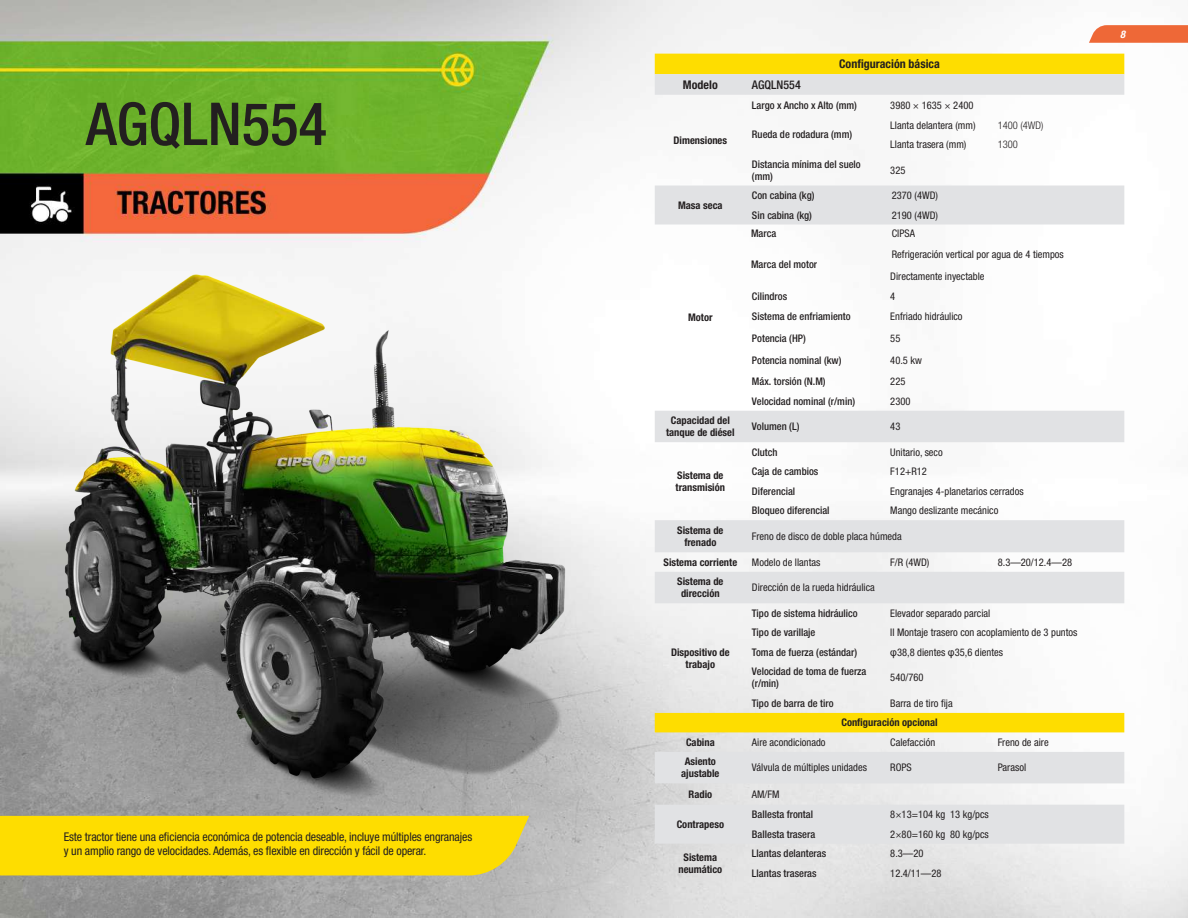
<style>
.page{position:relative;width:1188px;height:918px;background:#fff}
.page>*{position:absolute;margin:0;border:0;box-sizing:border-box;transform-origin:0 0}
.t1{font:500 condensed 59.25px "Helvetica Neue LT Std";color:#231f20}
.t2{font:condensed 12px/13.5px "Helvetica Neue LT Std";letter-spacing:-.01em;color:#231f20}
.t3{font:700 condensed 12px "Helvetica Neue LT Std";color:#231f20}
.t4{font:500 condensed 12px "Helvetica Neue LT Std";color:#231f20}
.t5{font:condensed 10.5px/22.5px "Helvetica Neue LT Std";color:#231f20}
.t6{font:500 condensed 10.5px/12px "Helvetica Neue LT Std";color:#231f20}
.t7{font:700 condensed 10.5px/12px "Helvetica Neue LT Std";color:#231f20;text-align:center}
.t8{font:300 condensed 10.5px "Helvetica Neue LT Std";color:#231f20}
.t9{font:italic 700 condensed 10.5px "Helvetica Neue LT Std";color:#fff}
.s1{font-family:"Arial";font-stretch:normal}
</style>
<div class="page">
<img style="left:0;top:0;width:1188px;height:918px">
<svg style="left:1089px;top:25px;width:99px;height:18px;background:#ee7244"></svg>
<div style="left:0;top:822px;width:529px;height:53px;background:#fedd00"></div>
<div style="left:655px;top:54px;width:469px;height:20px;background:#fedd00"></div>
<svg style="left:655px;top:442px;width:469px;height:402px"></svg>
<svg style="left:655px;top:74px;width:469px;height:368px"></svg>
<img style="left:0;top:261px;width:594px;height:561px">
<h1 class="t1" style="left:86px;top:89px;width:243px">AGQLN554</h1>
<p class="t2" style="left:64px;top:830px;width:410px">Este tractor tiene una eficiencia económica de potencia deseable, incluye múltiples engranajes y un amplio rango de velocidades. Además, es flexible en dirección y fácil de operar.</p>
<p class="t3" style="left:683px;top:77px;width:36px">Modelo</p>
<p class="t4" style="left:752px;top:77px;width:50px">AGQLN554</p>
<p class="t3" style="left:839px;top:57px;width:102px">Configuración básica</p>
<p class="t7" style="left:674px;top:134px;width:55px">Dimensiones</p>
<p class="t7" style="left:678px;top:199px;width:46px">Masa seca</p>
<p class="t7" style="left:688px;top:311px;width:26px">Motor</p>
<p class="t6" style="left:752px;top:99px;width:106px">Largo x Ancho x Alto (mm)</p>
<p class="t5" style="left:890px;top:94px;width:85px">3980 × 1635 × 2400</p>
<p class="t6" style="left:752px;top:128px;width:102px">Rueda de rodadura (mm)</p>
<p class="t5" style="left:890px;top:113px;width:87px">Llanta delantera (mm)</p>
<p class="t8" style="left:998px;top:119px;width:47px">1400 (4WD)</p>
<p class="t5" style="left:890px;top:133px;width:78px">Llanta trasera (mm)</p>
<p class="t8" style="left:998px;top:138px;width:22px">1300</p>
<p class="t6" style="left:752px;top:158px;width:110px">Distancia mínima del suelo (mm)</p>
<p class="t5" style="left:890px;top:158px;width:17px">325</p>
<p class="t6" style="left:752px;top:189px;width:64px">Con cabina (kg)</p>
<p class="t5" style="left:892px;top:184px;width:48px">2370 (4WD)</p>
<p class="t6" style="left:752px;top:209px;width:62px">Sin cabina (kg)</p>
<p class="t5" style="left:892px;top:203px;width:48px">2190 (4WD)</p>
<p class="t6" style="left:751px;top:227px;width:27px">Marca</p>
<p class="t5" style="left:892px;top:222px;width:25px">CIPSA</p>
<p class="t6" style="left:751px;top:258px;width:68px">Marca del motor</p>
<p class="t5" style="left:890px;top:243px;width:175px">Refrigeración vertical por agua de 4 tiempos<br>Directamente inyectable</p>
<p class="t6" style="left:752px;top:290px;width:37px">Cilindros</p>
<p class="t5" style="left:890px;top:285px;width:7px">4</p>
<p class="t6" style="left:752px;top:310px;width:100px">Sistema de enfriamiento</p>
<p class="t5" style="left:890px;top:305px;width:74px">Enfriado hidráulico</p>
<p class="t6" style="left:752px;top:332px;width:55px">Potencia (HP)</p>
<p class="t5" style="left:890px;top:327px;width:12px">55</p>
<p class="t6" style="left:752px;top:354px;width:91px">Potencia nominal (kw)</p>
<p class="t5" style="left:890px;top:349px;width:33px">40.5 kw</p>
<p class="t6" style="left:752px;top:375px;width:75px">Máx. torsión (N.M)</p>
<p class="t5" style="left:890px;top:370px;width:17px">225</p>
<p class="t6" style="left:752px;top:395px;width:105px">Velocidad nominal (r/min)</p>
<p class="t5" style="left:890px;top:390px;width:22px">2300</p>
<p class="t7" style="left:666px;top:414px;width:70px">Capacidad del tanque de diésel</p>
<p class="t6" style="left:752px;top:420px;width:49px">Volumen (L)</p>
<p class="t5" style="left:890px;top:415px;width:12px">43</p>
<p class="t7" style="left:676px;top:469px;width:51px;text-align:left">Sistema de transmisión</p>
<p class="t6" style="left:752px;top:446px;width:27px">Clutch</p>
<p class="t5" style="left:890px;top:441px;width:54px">Unitario, seco</p>
<p class="t6" style="left:752px;top:465px;width:68px">Caja de cambios</p>
<p class="t5" style="left:890px;top:460px;width:38px">F12+R12</p>
<p class="t6" style="left:752px;top:485px;width:45px">Diferencial</p>
<p class="t5" style="left:890px;top:480px;width:135px">Engranajes 4-planetarios cerrados</p>
<p class="t6" style="left:752px;top:504px;width:79px">Bloqueo diferencial</p>
<p class="t5" style="left:890px;top:499px;width:110px">Mango deslizante mecánico</p>
<p class="t7" style="left:677px;top:524px;width:48px">Sistema de frenado</p>
<p class="t5" style="left:752px;top:525px;width:151px">Freno de disco de doble placa húmeda</p>
<p class="t7" style="left:664px;top:556px;width:75px">Sistema corriente</p>
<p class="t5" style="left:752px;top:551px;width:70px">Modelo de llantas</p>
<p class="t5" style="left:890px;top:551px;width:41px">F/R (4WD)</p>
<p class="t5" style="left:998px;top:551px;width:76px">8.3—20/12.4—28</p>
<p class="t7" style="left:677px;top:575px;width:48px">Sistema de dirección</p>
<p class="t5" style="left:752px;top:576px;width:124px">Dirección de la rueda hidráulica</p>
<p class="t7" style="left:671px;top:646px;width:60px">Dispositivo de trabajo</p>
<p class="t6" style="left:752px;top:607px;width:107px">Tipo de sistema hidráulico</p>
<p class="t5" style="left:890px;top:602px;width:102px">Elevador separado parcial</p>
<p class="t6" style="left:752px;top:626px;width:65px">Tipo de varillaje</p>
<p class="t5" style="left:890px;top:621px;width:189px">II Montaje trasero con acoplamiento de 3 puntos</p>
<p class="t6" style="left:752px;top:646px;width:107px">Toma de fuerza (estándar)</p>
<p class="t5" style="left:890px;top:641px;width:114px"><span class="s1">φ</span>38,8 dientes <span class="s1">φ</span>35,6 dientes</p>
<p class="t6" style="left:752px;top:666px;width:116px">Velocidad de toma de fuerza (r/min)</p>
<p class="t5" style="left:890px;top:666px;width:35px">540/760</p>
<p class="t6" style="left:752px;top:697px;width:83px">Tipo de barra de tiro</p>
<p class="t5" style="left:890px;top:692px;width:64px">Barra de tiro fija</p>
<p class="t7" style="left:841px;top:717px;width:98px">Configuración opcional</p>
<p class="t7" style="left:686px;top:736px;width:30px">Cabina</p>
<p class="t5" style="left:752px;top:731px;width:75px">Aire acondicionado</p>
<p class="t5" style="left:890px;top:731px;width:46px">Calefacción</p>
<p class="t5" style="left:998px;top:731px;width:52px">Freno de aire</p>
<p class="t7" style="left:681px;top:756px;width:40px">Asiento ajustable</p>
<p class="t5" style="left:752px;top:756px;width:117px">Válvula de múltiples unidades</p>
<p class="t5" style="left:890px;top:756px;width:23px">ROPS</p>
<p class="t5" style="left:998px;top:756px;width:30px">Parasol</p>
<p class="t7" style="left:689px;top:788px;width:25px">Radio</p>
<p class="t5" style="left:752px;top:783px;width:29px">AM/FM</p>
<p class="t7" style="left:677px;top:818px;width:49px">Contrapeso</p>
<p class="t6" style="left:752px;top:808px;width:63px">Ballesta frontal</p>
<p class="t5" style="left:890px;top:803px;width:100px">8×13=104 kg 13 kg/pcs</p>
<p class="t6" style="left:752px;top:828px;width:65px">Ballesta trasera</p>
<p class="t5" style="left:890px;top:823px;width:100px">2×80=160 kg 80 kg/pcs</p>
<p class="t7" style="left:678px;top:851px;width:45px">Sistema neumático</p>
<p class="t6" style="left:752px;top:847px;width:76px">Llantas delanteras</p>
<p class="t5" style="left:890px;top:842px;width:35px">8.3—20</p>
<p class="t6" style="left:752px;top:867px;width:66px">Llantas traseras</p>
<p class="t5" style="left:890px;top:862px;width:53px">12.4/11—28</p>
<p class="t9" style="left:1120px;top:28px;width:7px">8</p>
</div>
